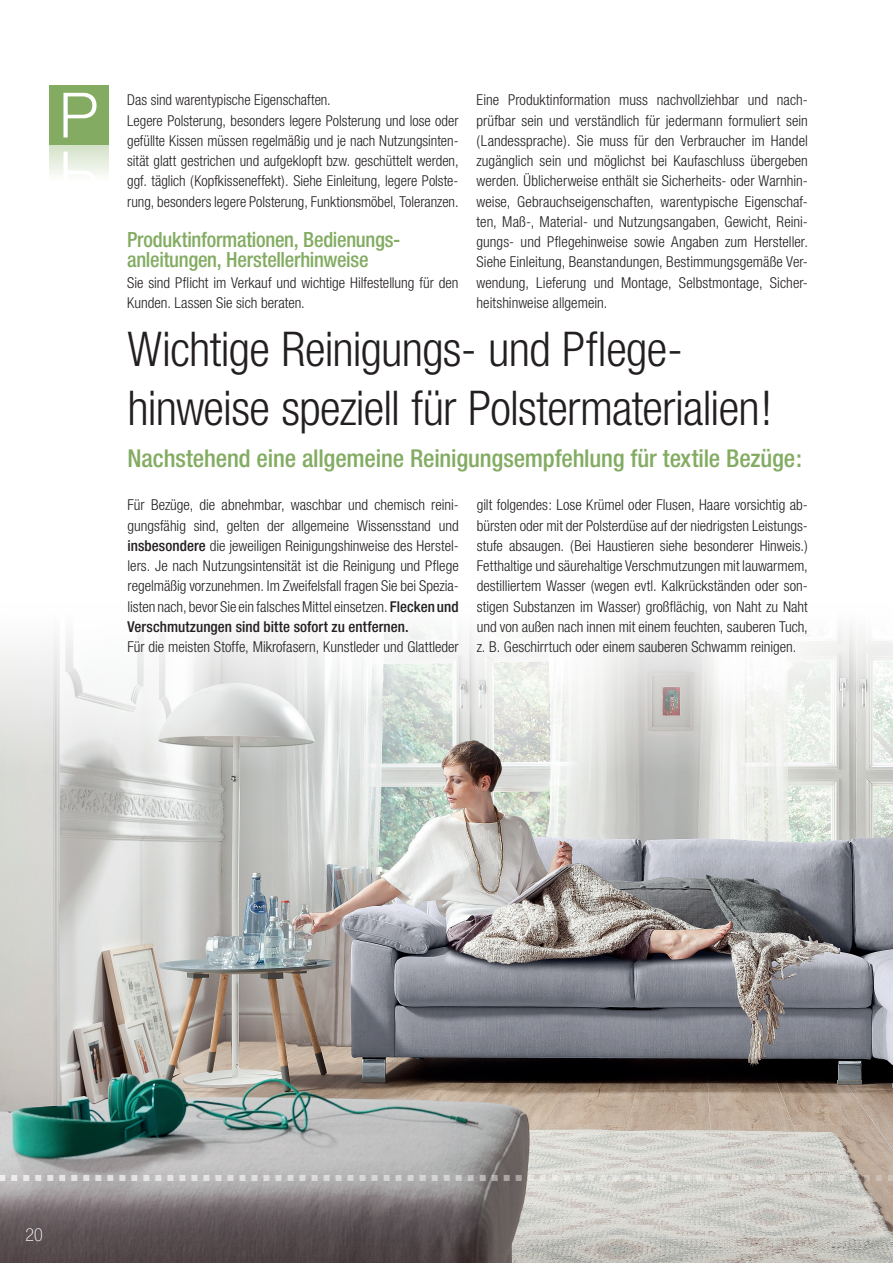
<style>
.page{position:relative;width:893px;height:1263px;background:#fff}
.page>*{position:absolute;margin:0;border:0;box-sizing:border-box;transform-origin:0 0}
.t1{font:300 condensed 48px/59.1px "Helvetica Neue";letter-spacing:-.015em;color:#231f20}
.t2{font:500 condensed 24.6px "Helvetica Neue";letter-spacing:-.005em;color:#83ac62}
.t3{font:500 condensed 21px/20.2px "Helvetica Neue";letter-spacing:-.015em;color:#83ac62}
.t4{font:100 condensed 18px "Helvetica Neue";color:#fff}
.t5{font:300 condensed 15px/20.2px "Helvetica Neue";color:#231f20;text-align:justify}
.s1{font-weight:500}
</style>
<div class="page">
<img style="left:0;top:627px;width:893px;height:636px">
<div style="left:49px;top:145px;width:59px;height:59px;background:linear-gradient(to bottom,#d9e5cf,#fff)"></div>
<div style="left:49px;top:85px;width:59px;height:60px;background:#83ac62"></div>
<svg style="left:0;top:1175px;width:893px;height:6px;background:#cbc9c7"></svg>
<svg style="left:63px;top:145px;width:34px;height:51px"></svg>
<p class="t5" style="left:127px;top:90px;width:333px;text-align:left">Das sind warentypische Eigenschaften.<br>Legere Polsterung, besonders legere Polsterung und lose oder gefüllte Kissen müssen regelmäßig und je nach Nutzungsinten&shy;sität glatt gestrichen und aufgeklopft bzw. geschüttelt werden, ggf. täglich (Kopfkisseneffekt). Siehe Einleitung, legere Polste&shy;rung, besonders legere Polsterung, Funktionsmöbel, Toleranzen.</p>
<h3 class="t3" style="left:127px;top:229px;width:275px">Produktinformationen, Bedienungs&shy;anleitungen, Herstellerhinweise</h3>
<p class="t5" style="left:127px;top:272px;width:333px">Sie sind Pflicht im Verkauf und wichtige Hilfestellung für den<br>Kunden. Lassen Sie sich beraten.</p>
<p class="t5" style="left:477px;top:90px;width:333px">Eine Produktinformation muss nachvollziehbar und nach&shy;prüfbar sein und verständlich für jedermann formuliert sein (Landessprache). Sie muss für den Verbraucher im Handel zugänglich sein und möglichst bei Kaufaschluss übergeben werden. Üblicherweise enthält sie Sicherheits- oder Warnhin&shy;weise, Gebrauchseigenschaften, warentypische Eigenschaf&shy;ten, Maß-, Material- und Nutzungsangaben, Gewicht, Reini&shy;gungs- und Pflegehinweise sowie Angaben zum Hersteller.<br>Siehe Einleitung, Beanstandungen, Bestimmungsgemäße Ver&shy;wendung, Lieferung und Montage, Selbstmontage, Sicher&shy;heitshinweise allgemein.</p>
<h1 class="t1" style="left:128px;top:319px;width:646px">Wichtige Reinigungs- und Pflege&shy;hinweise speziell für Polstermaterialien!</h1>
<h2 class="t2" style="left:128px;top:443px;width:676px">Nachstehend eine allgemeine Reinigungsempfehlung für textile Bezüge:</h2>
<p class="t5" style="left:128px;top:495px;width:333px">Für Bezüge, die abnehmbar, waschbar und chemisch reini&shy;gungsfähig sind, gelten der allgemeine Wissensstand und <span class="s1">insbesondere</span> die jeweiligen Reinigungshinweise des Herstel&shy;lers. Je nach Nutzungsintensität ist die Reinigung und Pflege regelmäßig vorzunehmen. Im Zweifelsfall fragen Sie bei Spezia&shy;listen nach, bevor Sie ein falsches Mittel einsetzen. <span class="s1">Flecken und Verschmutzungen sind bitte sofort zu entfernen.</span></p>
<p class="t5" style="left:128px;top:636px;width:333px">Für die meisten Stoffe, Mikrofasern, Kunstleder und Glattleder</p>
<p class="t5" style="left:477px;top:495px;width:333px">gilt folgendes: Lose Krümel oder Flusen, Haare vorsichtig ab&shy;bürsten oder mit der Polsterdüse auf der niedrigsten Leistungs&shy;stufe absaugen. (Bei Haustieren siehe besonderer Hinweis.)<br>Fetthaltige und säurehaltige Verschmutzungen mit lauwarmem, destilliertem Wasser (wegen evtl. Kalkrückständen oder son&shy;stigen Substanzen im Wasser) großflächig, von Naht zu Naht und von außen nach innen mit einem feuchten, sauberen Tuch, z. B. Geschirrtuch oder einem sauberen Schwamm reinigen.</p>
<p class="t4" style="left:26px;top:1225px;width:19px">20</p>
</div>
